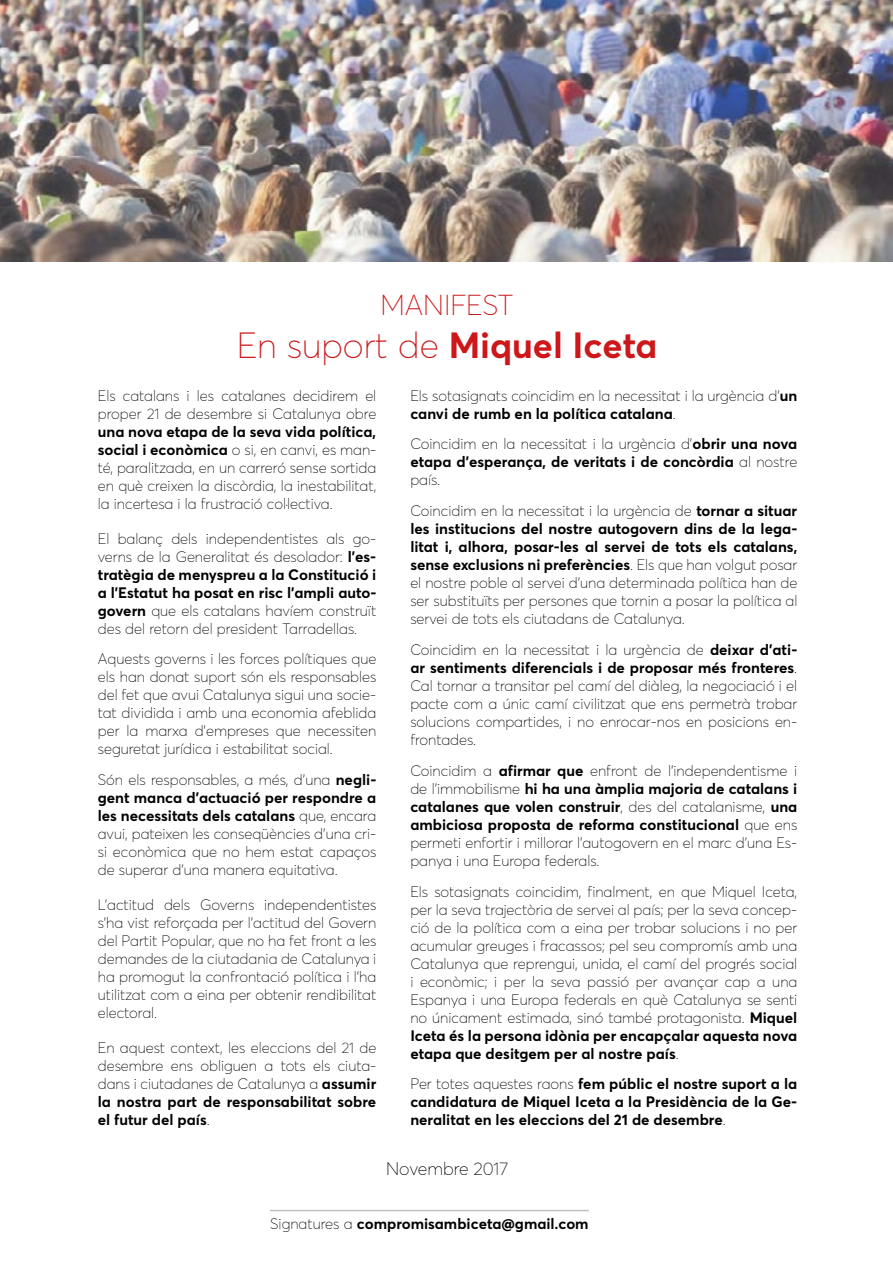
<style>
.page{position:relative;width:893px;height:1263px;background:#fff}
.page>*{position:absolute;margin:0;border:0;box-sizing:border-box;transform-origin:0 0}
.t1{font:700 36px "Averta Std";color:#cd171a}
.t2{font:100 28.5px "Averta Std";color:#cd171a}
.t3{font:100 18px "Averta Std";color:#000}
.t4{font:100 15px/18px "Averta Std";color:#000;text-align:justify}
.t5{font:100 15px/18px "Averta Std";color:#010202;text-align:justify}
.t6{font:700 15px/18px "Averta Std";color:#000;text-align:justify}
.t7{font:700 15px "Averta Std";color:#010202}
.s1{font-weight:100}
.s2{font-weight:700}
</style>
<div class="page">
<hr style="left:270px;top:1210px;width:319px;height:1px;background:#010202">
<img style="left:0;top:0;width:893px;height:261px">
<h2 class="t2" style="left:381px;top:287px;width:134px">MANIFEST</h2>
<h1 class="t1" style="left:237px;top:322px;width:422px"><span class="s1">En suport de</span> Miquel Iceta</h1>
<p class="t5" style="left:98px;top:386px;width:280px">Els catalans i les catalanes decidirem el proper 21 de desembre si Catalunya obre</p>
<p class="t5" style="left:98px;top:422px;width:280px"><span class="s2">una nova etapa de la seva vida política, social i econòmica</span> o si, en canvi, es man&shy;té, paralitzada, en un carreró sense sortida en què creixen la discòrdia, la inestabilitat, la incertesa i la frustració col·lectiva.</p>
<p class="t5" style="left:98px;top:529px;width:280px">El balanç dels independentistes als go&shy;verns de la Generalitat és desolador: <span class="s2">l’es&shy;tratègia de menyspreu a la Constitució i a l’Estatut ha posat en risc l’ampli auto&shy;govern</span> que els catalans havíem construït des del retorn del president Tarradellas.</p>
<p class="t5" style="left:98px;top:650px;width:280px">Aquests governs i les forces polítiques que els han donat suport són els responsables del fet que avui Catalunya sigui una socie&shy;tat dividida i amb una economia afeblida per la marxa d’empreses que necessiten seguretat jurídica i estabilitat social.</p>
<p class="t5" style="left:98px;top:771px;width:280px">Són els responsables, a més, d’una <span class="s2">negli&shy;gent manca d’actuació per respondre a les necessitats dels catalans</span> que, encara avui, pateixen les conseqüències d’una cri&shy;si econòmica que no hem estat capaços de superar d’una manera equitativa.</p>
<p class="t5" style="left:98px;top:896px;width:280px">L’actitud dels Governs independentistes s’ha vist reforçada per l’actitud del Govern del Partit Popular, que no ha fet front a les demandes de la ciutadania de Catalunya i ha promogut la confrontació política i l’ha utilitzat com a eina per obtenir rendibilitat electoral.</p>
<p class="t5" style="left:98px;top:1039px;width:280px">En aquest context, les eleccions del 21 de desembre ens obliguen a tots els ciuta&shy;dans i ciutadanes de Catalunya a <span class="s2">assumir la nostra part de responsabilitat sobre el futur del país</span>.</p>
<p class="t4" style="left:410px;top:386px;width:388px">Els sotasignats coincidim en la necessitat i la urgència d’<span class="s2">un canvi de rumb en la política catalana</span>.</p>
<p class="t6" style="left:410px;top:435px;width:388px"><span class="s1">Coincidim en la necessitat i la urgència d’</span>obrir una nova etapa d’esperança, de veritats i de concòrdia <span class="s1">al nostre país.</span></p>
<p class="t4" style="left:410px;top:502px;width:388px">Coincidim en la necessitat i la urgència de <span class="s2">tornar a situar les institucions del nostre autogovern dins de la lega&shy;litat i, alhora, posar-les al servei de tots els catalans, sense exclusions ni preferències</span>. Els que han volgut posar el nostre poble al servei d’una determinada política han de ser substituïts per persones que tornin a posar la política al servei de tots els ciutadans de Catalunya.</p>
<p class="t4" style="left:410px;top:641px;width:388px">Coincidim en la necessitat i la urgència de <span class="s2">deixar d’ati&shy;ar sentiments diferencials i de proposar més fronteres</span>.<br>Cal tornar a transitar pel camí del diàleg, la negociació i el pacte com a únic camí civilitzat que ens permetrà trobar solucions compartides, i no enrocar-nos en posicions en&shy;frontades.</p>
<p class="t4" style="left:410px;top:761px;width:388px">Coincidim a <span class="s2">afirmar que</span> enfront de l’independentisme i de l’immobilisme <span class="s2">hi ha una àmplia majoria de catalans i catalanes que volen construir</span>, des del catalanisme, <span class="s2">una ambiciosa proposta de reforma constitucional</span> que ens permeti enfortir i millorar l’autogovern en el marc d’una Es&shy;panya i una Europa federals.</p>
<p class="t4" style="left:410px;top:882px;width:388px">Els sotasignats coincidim, finalment, en que Miquel Iceta, per la seva trajectòria de servei al país; per la seva concep&shy;ció de la política com a eina per trobar solucions i no per acumular greuges i fracassos; pel seu compromís amb una Catalunya que reprengui, unida, el camí del progrés social i econòmic; i per la seva passió per avançar cap a una Espanya i una Europa federals en què Catalunya se senti no únicament estimada, sinó també protagonista. <span class="s2">Miquel Iceta és la persona idònia per encapçalar aquesta nova etapa que desitgem per al nostre país</span>.</p>
<p class="t6" style="left:410px;top:1075px;width:388px"><span class="s1">Per totes aquestes raons</span> fem públic el nostre suport a la candidatura de Miquel Iceta a la Presidència de la Ge&shy;neralitat en les eleccions del 21 de desembre<span class="s1">.</span></p>
<p class="t3" style="left:386px;top:1157px;width:124px">Novembre 2017</p>
<p class="t7" style="left:270px;top:1214px;width:320px"><span class="s1">Signatures a</span> compromisambiceta@gmail.com</p>
</div>
